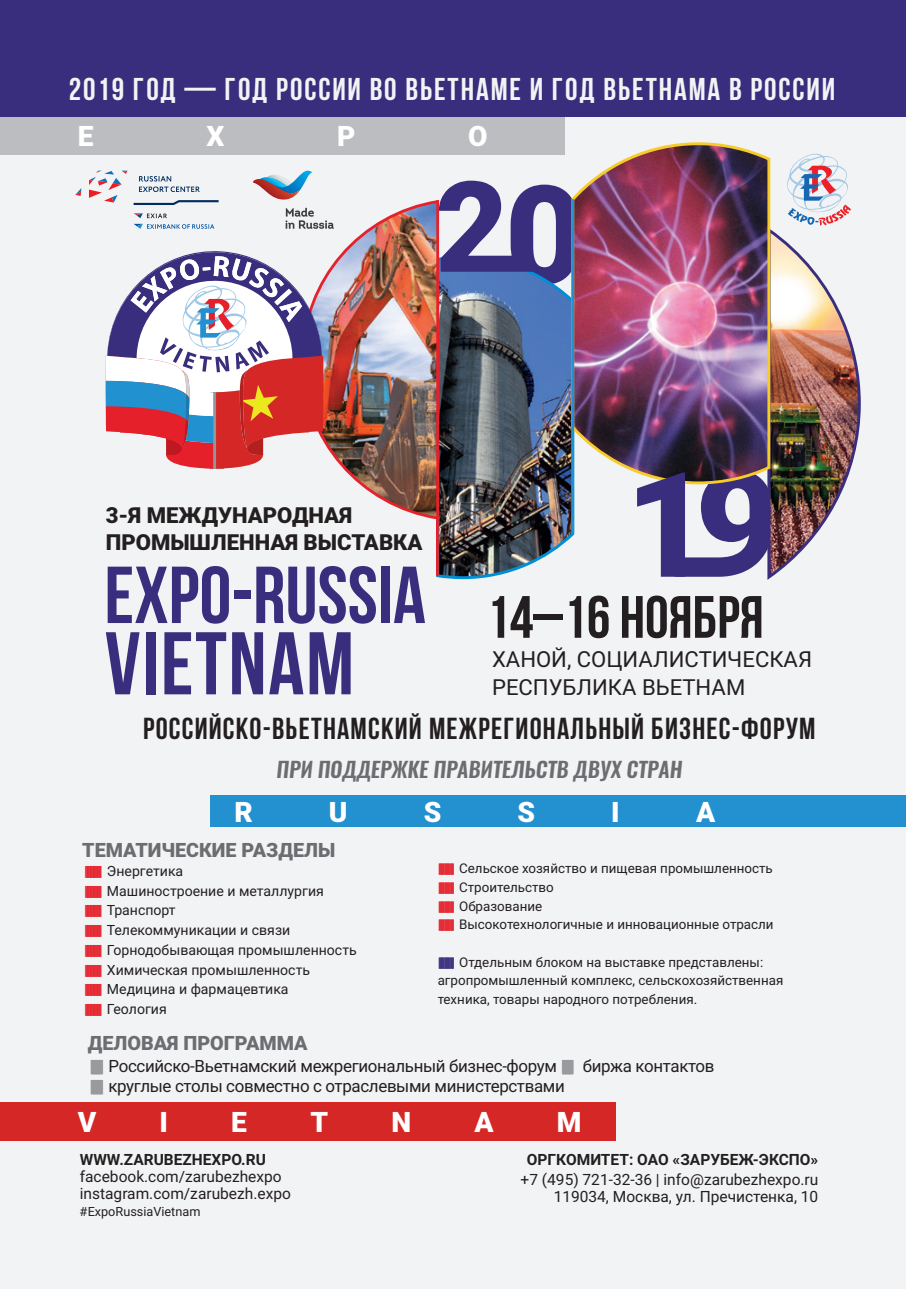
<style>
.page{position:relative;width:906px;height:1289px;background:#fff}
.page>*{position:absolute;margin:0;border:0;box-sizing:border-box;transform-origin:0 0}
.t1{font:700 59.55px "Bebas Neue";color:#231f20}
.t2{font:700 31.35px "Bebas Neue";letter-spacing:.06em;color:#f2f3f4}
.t3{font:700 30.3px "Bebas Neue";letter-spacing:.04em;color:#231f20}
.t4{font:900 28.2px "Roboto";color:#fff}
.t5{font:22.05px/28.8px "Roboto";color:#231f20}
.t6{font:900 22.05px/26.5px "Roboto";color:#231f20}
.t7{font:italic 600 21.15px "Oswald";color:#6c6d70}
.t8{font:900 19.8px "Roboto";color:#6c6d70}
.t9{font:16.95px/19.8px "Roboto";letter-spacing:-.02em;color:#231f20}
.t10{font:15.45px/17px "Roboto";color:#231f20;text-align:right}
.t11{font:700 15.45px "Roboto";color:#231f20}
.t12{font:14.1px/19.8px "Roboto";color:#231f20}
.t13{font:13.35px/18.8px "Roboto";color:#231f20}
.t14{font:12.75px "Roboto";color:#231f20}
.s1{font-weight:700;color:#e5222c}
.s2{font-weight:700;color:#392d7d}
.s3{font-weight:700;color:#989a9d}
</style>
<div class="page">
<div style="left:0;top:29px;width:906px;height:1259px;background:#f2f3f4"></div>
<div style="left:0;top:117px;width:564px;height:38px;background:#bcbdc0"></div>
<div style="left:210px;top:795px;width:696px;height:32px;background:#2390cf"></div>
<div style="left:0;top:1102px;width:615px;height:38px;background:#d52826"></div>
<img style="left:578px;top:142px;width:174px;height:331px">
<img style="left:637px;top:151px;width:224px;height:429px">
<svg style="left:106px;top:632px;width:33px;height:62px"></svg>
<div style="left:146px;top:632px;width:10px;height:62px;background:#392d7d"></div>
<svg style="left:164px;top:632px;width:62px;height:62px"></svg>
<svg style="left:232px;top:632px;width:31px;height:62px"></svg>
<svg style="left:269px;top:632px;width:34px;height:62px"></svg>
<svg style="left:310px;top:632px;width:40px;height:62px"></svg>
<div style="left:0;top:0;width:906px;height:117px;background:#392d7d"></div>
<svg style="left:75px;top:188px;width:6px;height:8px"></svg>
<img style="left:89px;top:171px;width:489px;height:452px">
<h2 class="t2" style="left:69px;top:72px;width:767px">2019 год — год России во Вьетнаме и год Вьетнама в России</h2>
<h3 class="t4" style="left:78px;top:116px;width:17px">E</h3>
<h3 class="t4" style="left:206px;top:116px;width:19px">X</h3>
<h3 class="t4" style="left:337px;top:116px;width:20px">P</h3>
<h3 class="t4" style="left:468px;top:116px;width:21px">O</h3>
<h3 class="t6" style="left:106px;top:501px;width:318px">3-Я МЕЖДУНАРОДНАЯ<br>ПРОМЫШЛЕННАЯ ВЫСТАВКА</h3>
<h1 class="t1" style="left:486px;top:584px;width:279px">14–16 ноября</h1>
<h3 class="t5" style="left:492px;top:643px;width:321px">ХАНОЙ, СОЦИАЛИСТИЧЕСКАЯ<br>РЕСПУБЛИКА ВЬЕТНАМ</h3>
<h3 class="t3" style="left:143px;top:712px;width:674px">РОССИЙСКО-ВЬЕТНАМСКИЙ МЕЖРЕГИОНАЛЬНЫЙ БИЗНЕС-ФОРУМ</h3>
<h3 class="t7" style="left:276px;top:755px;width:407px">ПРИ ПОДДЕРЖКЕ ПРАВИТЕЛЬСТВ ДВУХ СТРАН</h3>
<h3 class="t4" style="left:234px;top:792px;width:20px">R</h3>
<h3 class="t4" style="left:329px;top:792px;width:20px">U</h3>
<h3 class="t4" style="left:424px;top:792px;width:19px">S</h3>
<h3 class="t4" style="left:517px;top:792px;width:19px">S</h3>
<h3 class="t4" style="left:611px;top:792px;width:10px">I</h3>
<h3 class="t4" style="left:696px;top:792px;width:21px">A</h3>
<h3 class="t8" style="left:82px;top:836px;width:254px">ТЕМАТИЧЕСКИЕ РАЗДЕЛЫ</h3>
<p class="t12" style="left:84px;top:860px;width:274px"><span class="s1">|||||||||||</span> Энергетика<br><span class="s1">|||||||||||</span> Машиностроение и металлургия<br><span class="s1">|||||||||||</span> Транспорт<br><span class="s1">|||||||||||</span> Телекоммуникации и связи<br><span class="s1">|||||||||||</span> Горнодобывающая промышленность <span class="s1">|||||||||||</span> Химическая промышленность<br><span class="s1">|||||||||||</span> Медицина и фармацевтика<br><span class="s1">|||||||||||</span> Геология</p>
<p class="t13" style="left:438px;top:858px;width:337px"><span class="s1">|||||||||||</span> Сельское хозяйство и пищевая промышленность <span class="s1">|||||||||||</span> Строительство<br><span class="s1">|||||||||||</span> Образование<br><span class="s1">|||||||||||</span> Высокотехнологичные и инновационные отрасли</p>
<p class="t13" style="left:438px;top:952px;width:347px"><span class="s2">|||||||||||</span> Отдельным блоком на выставке представлены: агропромышленный комплекс, сельскохозяйственная техника, товары народного потребления.</p>
<h3 class="t8" style="left:88px;top:1029px;width:221px">ДЕЛОВАЯ ПРОГРАММА</h3>
<p class="t9" style="left:90px;top:1055px;width:626px"><span class="s3">|||||||</span> Российско-Вьетнамский межрегиональный бизнес-форум <span class="s3">|||||||</span> биржа контактов <span class="s3">|||||||</span> круглые столы совместно с отраслевыми министерствами</p>
<h3 class="t4" style="left:78px;top:1101px;width:20px">V</h3>
<h3 class="t4" style="left:160px;top:1101px;width:10px">I</h3>
<h3 class="t4" style="left:231px;top:1101px;width:17px">E</h3>
<h3 class="t4" style="left:310px;top:1101px;width:19px">T</h3>
<h3 class="t4" style="left:391px;top:1101px;width:21px">N</h3>
<h3 class="t4" style="left:474px;top:1101px;width:21px">A</h3>
<h3 class="t4" style="left:557px;top:1101px;width:26px">M</h3>
<p class="t11" style="left:80px;top:1148px;width:187px">WWW.ZARUBEZHEXPO.RU</p>
<p class="t10" style="left:80px;top:1167px;width:212px;text-align:left">facebook.com/zarubezhexpo instagram.com/zarubezh.expo</p>
<p class="t14" style="left:80px;top:1202px;width:122px">#ExpoRussiaVietnam</p>
<p class="t11" style="left:527px;top:1148px;width:293px">ОРГКОМИТЕТ: ОАО «ЗАРУБЕЖ-ЭКСПО»</p>
<p class="t10" style="left:520px;top:1170px;width:299px">+7 (495) 721-32-36 | info@zarubezhexpo.ru<br>119034, Москва, ул. Пречистенка, 10</p>
</div>
